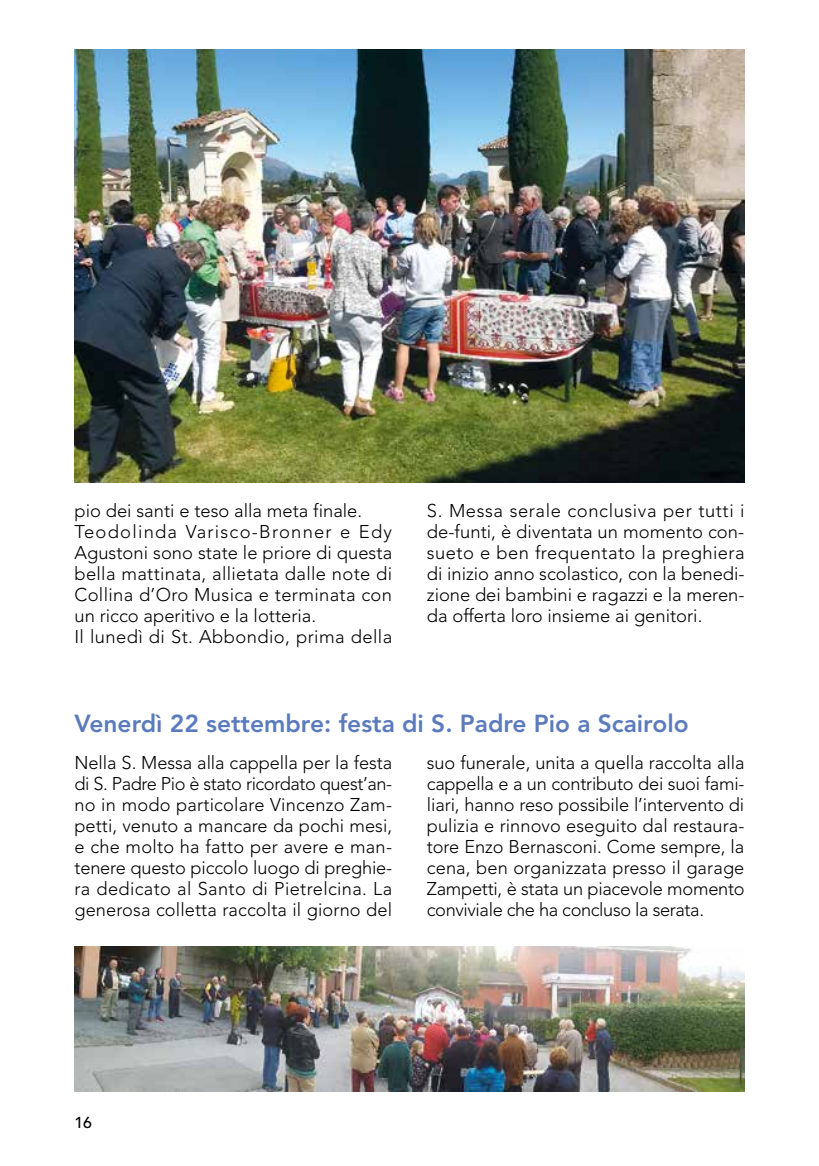
<style>
.page{position:relative;width:819px;height:1166px;background:#fff}
.page>*{position:absolute;margin:0;border:0;box-sizing:border-box;transform-origin:0 0}
.t1{font:800 24.5px "Avenir";color:#5b7bbc}
.t2{font:300 18.38px/21px "Avenir";color:#000;text-align:justify}
.t3{font:300 18.38px/21px "Avenir";letter-spacing:.02em;color:#000}
.t4{font:500 15.75px "Avenir";color:#000}
</style>
<div class="page">
<img style="left:74px;top:50px;width:670px;height:432px">
<img style="left:75px;top:946px;width:669px;height:145px">
<p class="t3" style="left:74px;top:500px;width:319px">pio dei santi e teso alla meta finale.<br>Teodolinda Varisco-Bronner e Edy Agustoni sono state le priore di questa bella mattinata, allietata dalle note di Collina d’Oro Musica e terminata con un ricco aperitivo e la lotteria.<br>Il lunedì di St. Abbondio, prima della</p>
<p class="t2" style="left:427px;top:500px;width:319px">S. Messa serale conclusiva per tutti i de-funti, è diventata un momento con&shy;sueto e ben frequentato la preghiera di inizio anno scolastico, con la benedi&shy;zione dei bambini e ragazzi e la meren&shy;da offerta loro insieme ai genitori.</p>
<h1 class="t1" style="left:74px;top:709px;width:615px">Venerdì 22 settembre: festa di S. Padre Pio a Scairolo</h1>
<p class="t2" style="left:74px;top:752px;width:319px">Nella S. Messa alla cappella per la festa di S. Padre Pio è stato ricordato quest’an&shy;no in modo particolare Vincenzo Zam&shy;petti, venuto a mancare da pochi mesi, e che molto ha fatto per avere e man&shy;tenere questo piccolo luogo di preghie&shy;ra dedicato al Santo di Pietrelcina. La generosa colletta raccolta il giorno del</p>
<p class="t2" style="left:427px;top:752px;width:319px">suo funerale, unita a quella raccolta alla cappella e a un contributo dei suoi fami&shy;liari, hanno reso possibile l’intervento di pulizia e rinnovo eseguito dal restaura&shy;tore Enzo Bernasconi. Come sempre, la cena, ben organizzata presso il garage Zampetti, è stata un piacevole momento conviviale che ha concluso la serata.</p>
<p class="t4" style="left:74px;top:1114px;width:19px">16</p>
</div>
